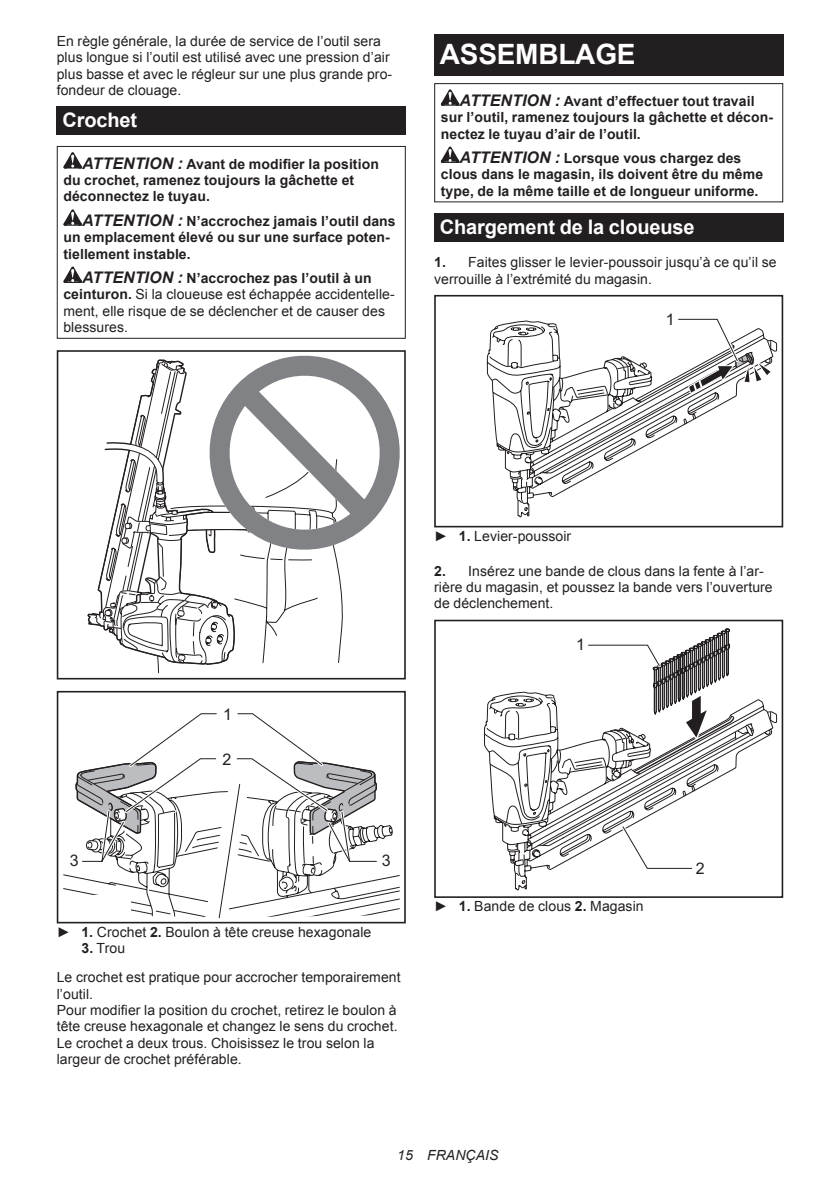
<style>
.page{position:relative;width:840px;height:1191px;background:#fff}
.page>*{position:absolute;margin:0;border:0;box-sizing:border-box;transform-origin:0 0}
.t1{font:700 28px "Arial";letter-spacing:-.01em;color:#fff}
.t2{font:700 20px "Arial";letter-spacing:-.01em;color:#fff}
.t3{font:16px "Arial";color:#231f20}
.t4{font:14px/16.4px "Arial";letter-spacing:.005em;color:#231f20}
.t5{font:700 14px/16.4px "Arial";letter-spacing:.005em;color:#231f20}
.t6{font:italic 14px "Arial";letter-spacing:.005em;color:#231f20}
.s1{font-style:italic;font-size:16px}
.s2{font-weight:700;font-style:italic;font-size:16px}
.s3{font-weight:700}
</style>
<div class="page">
<div style="left:57px;top:107px;width:348px;height:28px;background:#231f20"></div>
<svg style="left:63px;top:152px;width:19px;height:16px"></svg>
<svg style="left:63px;top:209px;width:19px;height:17px"></svg>
<svg style="left:63px;top:266px;width:19px;height:17px"></svg>
<div style="left:57px;top:146px;width:348px;height:193px;border:1px solid #231f20"></div>
<svg style="left:87px;top:359px;width:256px;height:314px"></svg>
<svg style="left:183px;top:355px;width:215px;height:221px"></svg>
<div style="left:57px;top:651px;width:73px;height:28px;background:#fff"></div>
<div style="left:57px;top:350px;width:348px;height:329px;border:2px solid #231f20"></div>
<div style="left:57px;top:691px;width:348px;height:232px;border:2px solid #231f20"></div>
<svg style="left:63px;top:713px;width:336px;height:210px"></svg>
<div style="left:434px;top:34px;width:348px;height:41px;background:#231f20"></div>
<svg style="left:440px;top:89px;width:19px;height:17px"></svg>
<svg style="left:440px;top:146px;width:19px;height:17px"></svg>
<div style="left:434px;top:83px;width:348px;height:119px;border:1px solid #231f20"></div>
<div style="left:434px;top:214px;width:348px;height:28px;background:#231f20"></div>
<svg style="left:486px;top:320px;width:56px;height:197px"></svg>
<svg style="left:496px;top:344px;width:101px;height:167px"></svg>
<div style="left:434px;top:499px;width:73px;height:28px;background:#fff"></div>
<div style="left:434px;top:295px;width:348px;height:232px;border:2px solid #231f20"></div>
<svg style="left:542px;top:318px;width:234px;height:155px"></svg>
<svg style="left:483px;top:697px;width:44px;height:193px"></svg>
<svg style="left:493px;top:694px;width:283px;height:175px"></svg>
<div style="left:434px;top:869px;width:73px;height:29px;background:#fff"></div>
<div style="left:434px;top:619px;width:348px;height:279px;border:2px solid #231f20"></div>
<svg style="left:507px;top:628px;width:241px;height:256px"></svg>
<p class="t4" style="left:57px;top:33px;width:337px">En règle générale, la durée de service de l’outil sera plus longue si l’outil est utilisé avec une pression d’air plus basse et avec le régleur sur une plus grande pro&shy;fondeur de clouage.</p>
<h2 class="t2" style="left:62px;top:106px;width:76px">Crochet</h2>
<p class="t5" style="left:63px;top:156px;width:317px;text-indent:19px"><span class="s1">ATTENTION :</span> Avant de modifier la position du crochet, ramenez toujours la gâchette et déconnectez le tuyau.</p>
<p class="t5" style="left:63px;top:213px;width:333px;text-indent:19px"><span class="s1">ATTENTION :</span> N’accrochez jamais l’outil dans un emplacement élevé ou sur une surface poten&shy;tiellement instable.</p>
<p class="t4" style="left:63px;top:270px;width:332px;text-indent:19px"><span class="s2">ATTENTION :</span> <span class="s3">N’accrochez pas l’outil à un ceinturon.</span> Si la cloueuse est échappée accidentelle&shy;ment, elle risque de se déclencher et de causer des blessures.</p>
<h1 class="t1" style="left:439px;top:35px;width:197px">ASSEMBLAGE</h1>
<p class="t5" style="left:440px;top:93px;width:333px;text-indent:19px"><span class="s1">ATTENTION :</span> Avant d’effectuer tout travail sur l’outil, ramenez toujours la gâchette et décon&shy;nectez le tuyau d’air de l’outil.</p>
<p class="t5" style="left:440px;top:150px;width:323px;text-align:center"><span class="s1">ATTENTION :</span> Lorsque vous chargez des clous dans le magasin, ils doivent être du même type, de la même taille et de longueur uniforme.</p>
<h2 class="t2" style="left:439px;top:213px;width:256px">Chargement de la cloueuse</h2>
<p class="t4" style="left:434px;top:254px;width:344px"><span class="s3">1.</span> Faites glisser le levier-poussoir jusqu’à ce qu’il se verrouille à l’extrémité du magasin.</p>
<p class="t3" style="left:665px;top:308px;width:10px">1</p>
<p class="t3" style="left:223px;top:703px;width:10px">1</p>
<p class="t3" style="left:222px;top:748px;width:10px">2</p>
<p class="t4" style="left:434px;top:528px;width:138px">► <span class="s3">1.</span> Levier-poussoir</p>
<p class="t4" style="left:434px;top:562px;width:340px"><span class="s3">2.</span> Insérez une bande de clous dans la fente à l’ar&shy;rière du magasin, et poussez la bande vers l’ouverture de déclenchement.</p>
<p class="t3" style="left:575px;top:634px;width:10px">1</p>
<p class="t3" style="left:70px;top:850px;width:10px">3</p>
<p class="t3" style="left:382px;top:850px;width:10px">3</p>
<p class="t4" style="left:57px;top:924px;width:316px">► <span class="s3">1.</span> Crochet <span class="s3">2.</span> Boulon à tête creuse hexagonale</p>
<p class="t4" style="left:57px;top:934px;width:345px;line-height:28.8px;text-indent:25px"><span class="s3">3.</span> Trou<br>Le crochet est pratique pour accrocher temporairement</p>
<p class="t4" style="left:57px;top:985px;width:342px">l’outil.<br>Pour modifier la position du crochet, retirez le boulon à tête creuse hexagonale et changez le sens du crochet.<br>Le crochet a deux trous. Choisissez le trou selon la largeur de crochet préférable.</p>
<p class="t4" style="left:434px;top:898px;width:211px">► <span class="s3">1.</span> Bande de clous <span class="s3">2.</span> Magasin</p>
<p class="t3" style="left:695px;top:857px;width:10px">2</p>
<p class="t6" style="left:397px;top:1146px;width:103px">15 FRANÇAIS</p>
</div>
